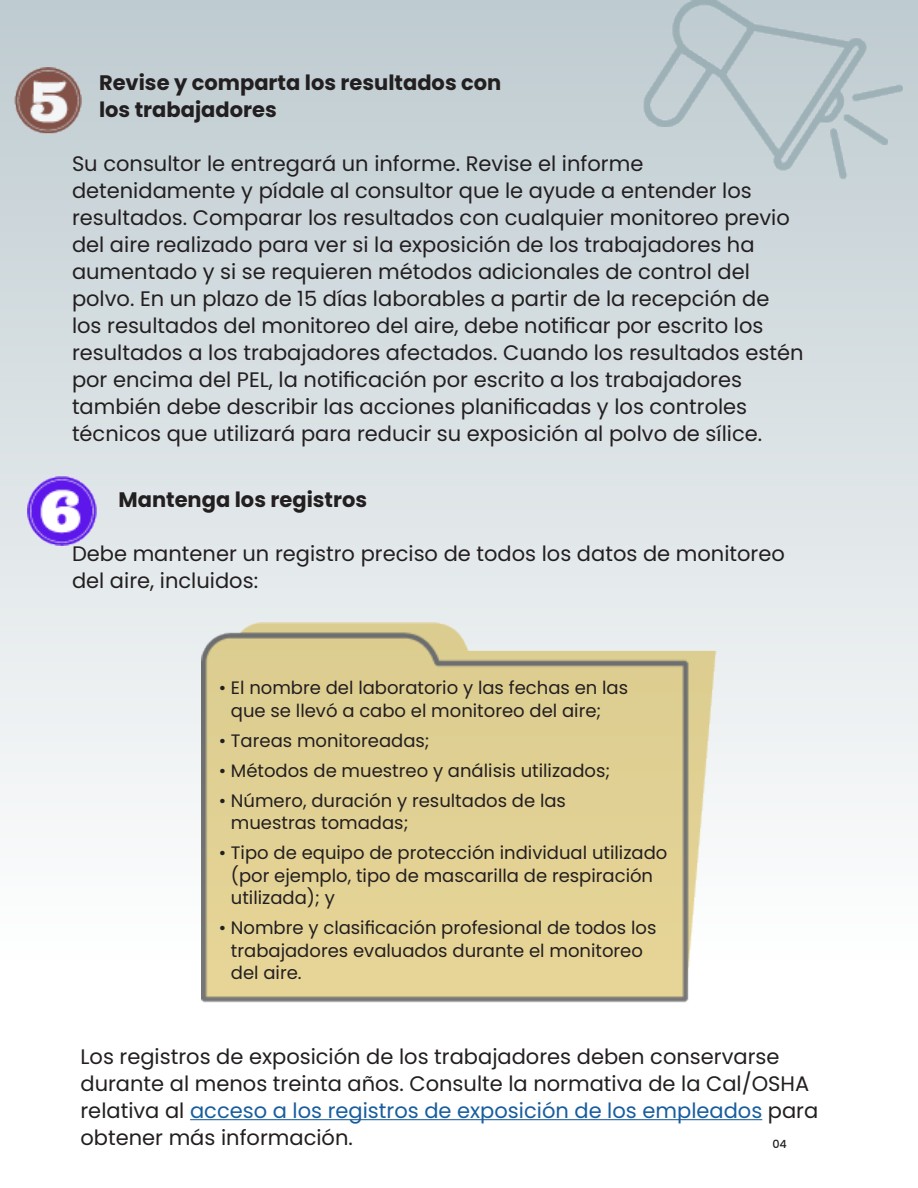
<style>
.page{position:relative;width:918px;height:1188px;background:#fff}
.page>*{position:absolute;margin:0;border:0;box-sizing:border-box;transform-origin:0 0}
.t1{font:21px/27px "Poppins";color:#231f20}
.t2{font:700 21px/27px "Poppins";color:#231f20}
.t3{font:18px/22.5px "Poppins";color:#231f20}
.t4{font:500 11.25px "Poppins";color:#231f20}
.s1{color:#175d9e}
</style>
<div class="page">
<img style="left:0;top:0;width:918px;height:1121px">
<img style="left:620px;top:0;width:297px;height:237px">
<img style="left:28px;top:476px;width:69px;height:69px">
<img style="left:14px;top:68px;width:68px;height:67px">
<img style="left:202px;top:622px;width:514px;height:381px">
<hr style="left:190px;top:1119px;width:572px;height:1px;background:#175d9e">
<h3 class="t2" style="left:99px;top:69px;width:404px">Revise y comparta los resultados con los trabajadores</h3>
<p class="t1" style="left:72px;top:150px;width:733px">Su consultor le entregará un informe. Revise el informe detenidamente y pídale al consultor que le ayude a entender los resultados. Comparar los resultados con cualquier monitoreo previo del aire realizado para ver si la exposición de los trabajadores ha aumentado y si se requieren métodos adicionales de control del polvo. En un plazo de 15 días laborables a partir de la recepción de los resultados del monitoreo del aire, debe notificar por escrito los resultados a los trabajadores afectados. Cuando los resultados estén por encima del PEL, la notificación por escrito a los trabajadores también debe describir las acciones planificadas y los controles técnicos que utilizará para reducir su exposición al polvo de sílice.</p>
<h3 class="t2" style="left:118px;top:486px;width:250px">Mantenga los registros</h3>
<p class="t1" style="left:72px;top:540px;width:714px">Debe mantener un registro preciso de todos los datos de monitoreo del aire, incluidos:</p>
<p class="t3" style="left:231px;top:677px;width:399px;text-indent:-12px">• El nombre del laboratorio y las fechas en las que se llevó a cabo el monitoreo del aire;</p>
<p class="t3" style="left:219px;top:729px;width:212px">• Tareas monitoreadas;</p>
<p class="t3" style="left:219px;top:759px;width:393px">• Métodos de muestreo y análisis utilizados;</p>
<p class="t3" style="left:231px;top:789px;width:337px;text-indent:-12px">• Número, duración y resultados de las muestras tomadas;</p>
<p class="t3" style="left:231px;top:842px;width:438px;text-indent:-12px">• Tipo de equipo de protección individual utilizado (por ejemplo, tipo de mascarilla de respiración utilizada); y</p>
<p class="t3" style="left:231px;top:917px;width:427px;text-indent:-12px">• Nombre y clasificación profesional de todos los trabajadores evaluados durante el monitoreo del aire.</p>
<p class="t1" style="left:80px;top:1043px;width:739px">Los registros de exposición de los trabajadores deben conservarse durante al menos treinta años. Consulte la normativa de la Cal/OSHA relativa al <span class="s1">acceso a los registros de exposición de los empleados</span> para obtener más información.</p>
<p class="t4" style="left:772px;top:1137px;width:16px">04</p>
</div>
